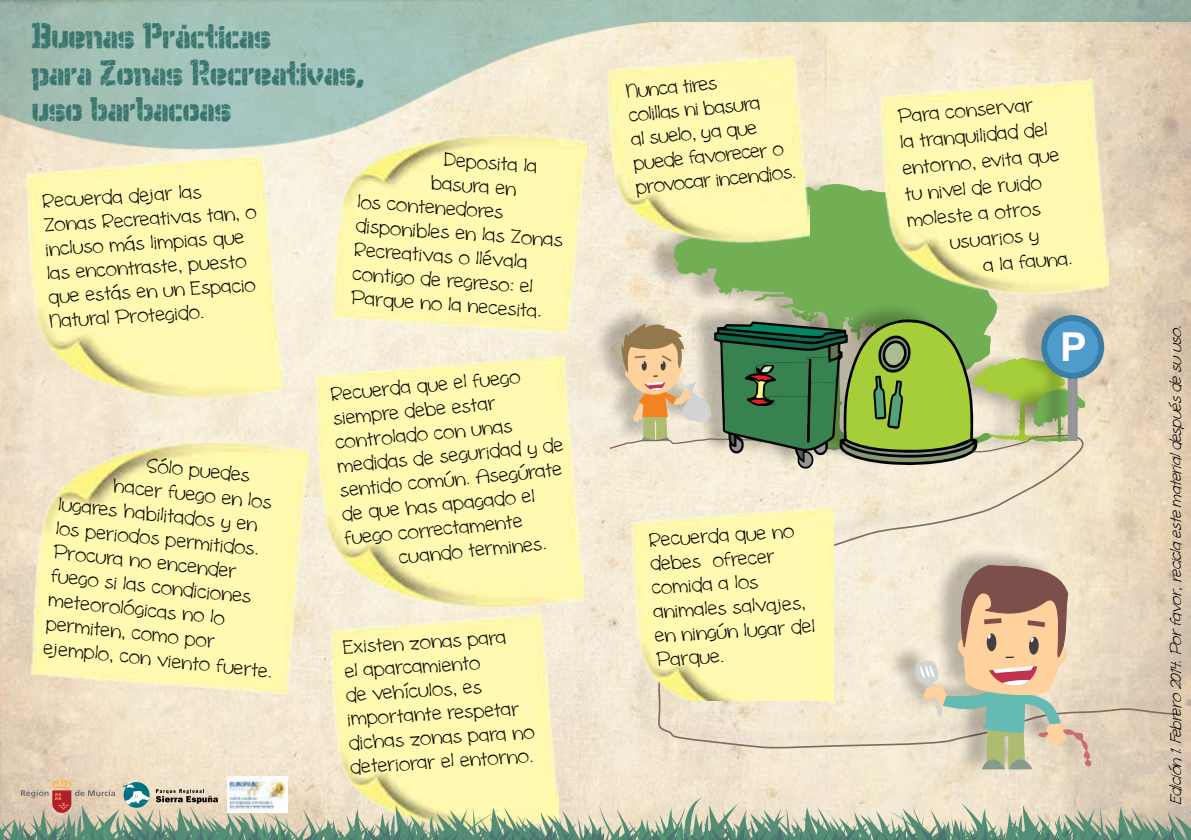
<style>
.page{position:relative;width:1191px;height:840px;background:#fff}
.page>*{position:absolute;margin:0;border:0;box-sizing:border-box;transform-origin:0 0}
.t1{font:700 40px "Arial";color:#fff}
.t2{font:30px/36px "WC Wunderbach Rough Bta";color:#38756d}
.t3{font:20px/24px "cinnamoncake";color:#000}
.t4{font:italic 16px "cinnamoncake";color:#000}
</style>
<div class="page">
<img style="left:0;top:22px;width:1191px;height:754px">
<img style="left:0;top:0;width:821px;height:156px">
<svg style="left:43px;top:0;width:1148px;height:22px;background:#a0bdb0"></svg>
<img style="left:26px;top:155px;width:255px;height:246px">
<img style="left:333px;top:133px;width:253px;height:200px">
<img style="left:32px;top:438px;width:276px;height:255px">
<div style="left:644px;top:177px;width:344px;height:286px;background:#000;opacity:.25"></div>
<svg style="left:673px;top:184px;width:327px;height:116px;background:#7fb361"></svg>
<img style="left:315px;top:355px;width:269px;height:255px">
<img style="left:880px;top:79px;width:228px;height:217px">
<img style="left:608px;top:55px;width:201px;height:189px">
<img style="left:330px;top:613px;width:228px;height:163px">
<div style="left:582px;top:300px;width:481px;height:170px;background:#000;opacity:.25"></div>
<svg style="left:608px;top:316px;width:404px;height:154px;background:#8da368"></svg>
<div style="left:629px;top:417px;width:541px;height:333px;background:#000;opacity:.25"></div>
<svg style="left:654px;top:434px;width:526px;height:314px;background:#e2d8bf"></svg>
<div style="left:1012px;top:296px;width:85px;height:147px;background:#000;opacity:.25"></div>
<div style="left:1067px;top:359px;width:10px;height:81px;border:5px solid #939598"></div>
<div style="left:1044px;top:318px;width:57px;height:57px;background:#4e9bcc;border-radius:50%"></div>
<div style="left:1041px;top:315px;width:63px;height:63px;border:6px solid #3b7ea5;border-radius:50%"></div>
<div style="left:887px;top:546px;width:196px;height:225px;background:#000;opacity:.25"></div>
<svg style="left:914px;top:562px;width:178px;height:207px;background:#cfbea5"></svg>
<svg style="left:0;top:776px;width:1191px;height:64px;background:#c6c8ad"></svg>
<img style="left:632px;top:505px;width:201px;height:194px">
<h2 class="t2" style="left:32px;top:18px;width:335px">Buenas Prácticas<br>para Zonas Recreativas, uso barbacoas</h2>
<p class="t3" style="left:41px;top:189px;width:215px;rotate:-4deg">Recuerda dejar las<br>Zonas Recreativas tan, o incluso más limpias que las encontraste, puesto que estás en un Espacio<br>Natural Protegido.</p>
<p class="t3" style="left:148px;top:452px;width:105px;rotate:6deg">Sólo puedes</p>
<p class="t3" style="left:115px;top:472px;width:161px;rotate:6deg">hacer fuego en los</p>
<p class="t3" style="left:60px;top:491px;width:201px;rotate:6deg">lugares habilitados y en</p>
<p class="t3" style="left:58px;top:515px;width:205px;rotate:6deg">los periodos permitidos.</p>
<p class="t3" style="left:55px;top:539px;width:185px;rotate:6deg">Procura no encender</p>
<p class="t3" style="left:53px;top:563px;width:202px;rotate:6deg">fuego si las condiciones</p>
<p class="t3" style="left:50px;top:586px;width:178px;rotate:6deg">meteorológicas no lo</p>
<p class="t3" style="left:48px;top:610px;width:171px;rotate:6deg">permiten, como por</p>
<p class="t3" style="left:45px;top:634px;width:231px;rotate:6deg">ejemplo, con viento fuerte.</p>
<p class="t3" style="left:445px;top:147px;width:94px;rotate:4deg">Deposita la</p>
<p class="t3" style="left:432px;top:170px;width:86px;rotate:4deg">basura en</p>
<p class="t3" style="left:359px;top:189px;width:147px;rotate:4deg">los contenedores</p>
<p class="t3" style="left:357px;top:213px;width:209px;rotate:4deg">disponibles en las Zonas</p>
<p class="t3" style="left:355px;top:237px;width:175px;rotate:4deg">Recreativas o llévala</p>
<p class="t3" style="left:354px;top:261px;width:182px;rotate:4deg">contigo de regreso: el</p>
<p class="t3" style="left:352px;top:285px;width:192px;rotate:4deg">Parque no la necesita.</p>
<p class="t3" style="left:328px;top:382px;width:228px;rotate:-6deg">Recuerda que el fuego siempre debe estar controlado con unas medidas de seguridad y de sentido común. Asegúrate de que has apagado el fuego correctamente</p>
<p class="t3" style="left:398px;top:544px;width:149px;rotate:-6deg">cuando termines.</p>
<p class="t3" style="left:341px;top:634px;width:187px;rotate:-4deg">Existen zonas para<br>el aparcamiento<br>de vehículos, es importante respetar dichas zonas para no deteriorar el entorno.</p>
<p class="t3" style="left:625px;top:79px;width:162px;rotate:-6deg">Nunca tires<br>colillas ni basura<br>al suelo, ya que puede favorecer o provocar incendios.</p>
<p class="t3" style="left:647px;top:527px;width:162px;rotate:-4deg">Recuerda que no debes ofrecer comida a los animales salvajes, en ningún lugar del<br>Parque.</p>
<p class="t3" style="left:897px;top:102px;width:158px;line-height:26px;rotate:-5deg">Para conservar<br>la tranquilidad del entorno, evita que tu nivel de ruido moleste a otros</p>
<p class="t3" style="left:980px;top:226px;width:90px;line-height:26px;text-indent:-31px;rotate:-5deg">usuarios y<br>a la fauna.</p>
<h1 class="t1" style="left:1060px;top:320px;width:28px">P</h1>
<p class="t4" style="left:1166px;top:804px;width:486px;rotate:-90deg">Edición1.Febrero2014.Porfavor,reciclaestematerialdespuésdesuuso.</p>
</div>
